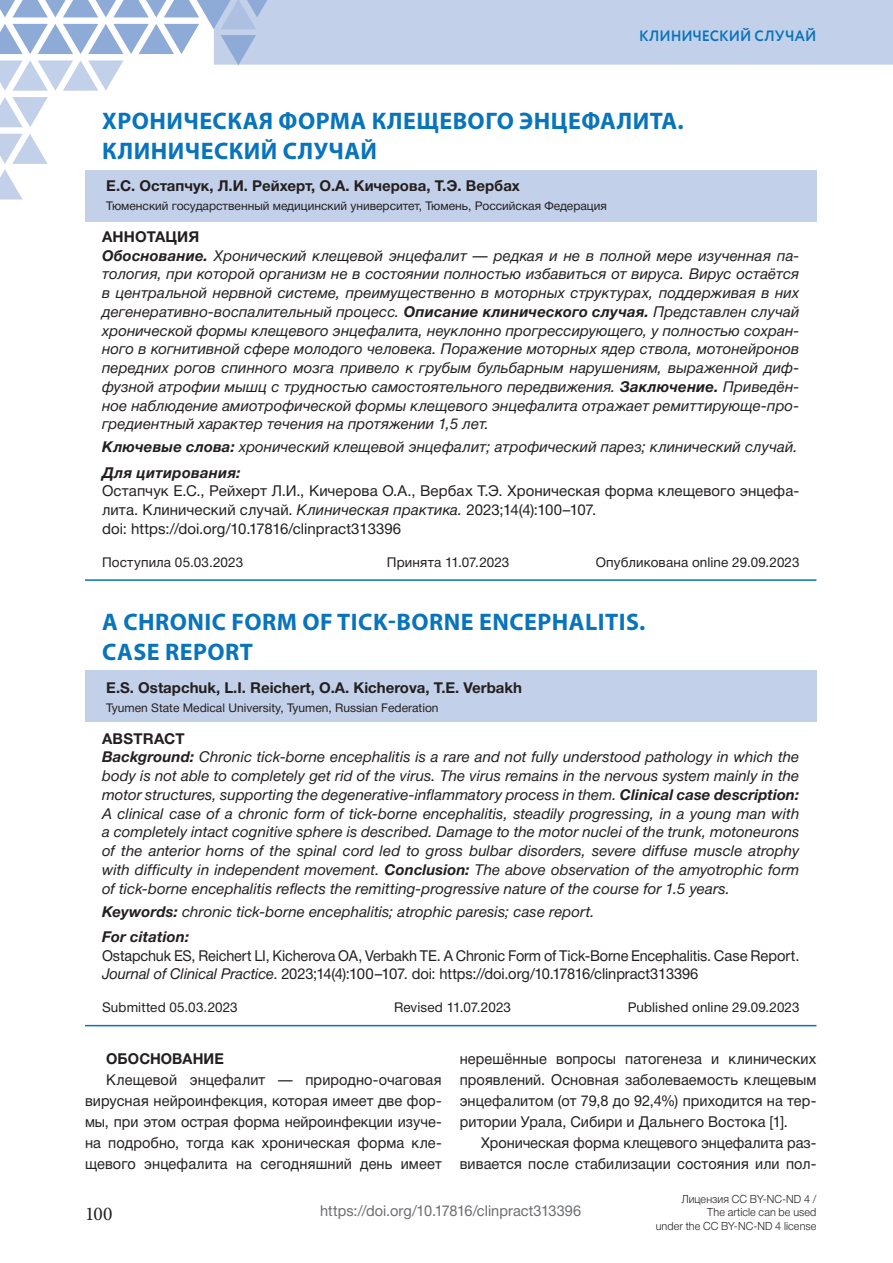
<style>
.page{position:relative;width:893px;height:1263px;background:#fff}
.page>*{position:absolute;margin:0;border:0;box-sizing:border-box;transform-origin:0 0}
.t1{font:700 24px/30px "Myriad Pro";letter-spacing:.02em;color:#0874bb}
.t2{font:19.5px "Minion Pro";color:#231f20}
.t3{font:italic 15px/18.8px "Helvetica Neue Cyr";letter-spacing:.005em;color:#231f20}
.t4{font:15px/21.1px "Helvetica Neue Cyr";letter-spacing:.005em;color:#231f20;text-align:justify}
.t5{font:15px/18.8px "Helvetica Neue Cyr";letter-spacing:.005em;color:#231f20;scale:.96 1}
.t6{font:700 15px "Helvetica Neue Cyr";color:#231f20}
.t7{font:15px "Helvetica Neue Cyr";letter-spacing:.005em;color:#6c6d70}
.t8{font:700 15px "Circe";color:#0874bb;scale:.95 1}
.t9{font:13.5px "Helvetica Neue Cyr";letter-spacing:.01em;color:#231f20}
.t10{font:12px "Helvetica Neue Cyr";color:#231f20}
.t11{font:300 11.25px/13.5px "Helvetica Neue Cyr";letter-spacing:.005em;color:#231f20;text-align:right;scale:.96 1}
.s1{font-weight:700;font-style:normal}
.s2{font-weight:700}
.s3{font-style:italic}
</style>
<div class="page">
<svg style="left:0;top:97px;width:48px;height:30px"></svg>
<svg style="left:0;top:134px;width:48px;height:65px"></svg>
<svg style="left:0;top:0;width:893px;height:91px"></svg>
<div style="left:85px;top:170px;width:731px;height:52px;background:#c3d0e9"></div>
<hr style="left:85px;top:579px;width:731px;height:2px;background:#0874bb">
<div style="left:85px;top:671px;width:731px;height:51px;background:#c3d0e9"></div>
<hr style="left:85px;top:1025px;width:731px;height:1px;background:#0874bb">
<p class="t8" style="left:639px;top:26px;width:188px">КЛИНИЧЕСКИЙ СЛУЧАЙ</p>
<h1 class="t1" style="left:102px;top:105px;width:583px">ХРОНИЧЕСКАЯ ФОРМА КЛЕЩЕВОГО ЭНЦЕФАЛИТА.<br>КЛИНИЧЕСКИЙ СЛУЧАЙ</h1>
<p class="t6" style="left:106px;top:177px;width:415px">Е.С. Остапчук, Л.И. Рейхерт, О.А. Кичерова, Т.Э. Вербах</p>
<p class="t10" style="left:106px;top:200px;width:502px">Тюменский государственный медицинский университет, Тюмень, Российская Федерация</p>
<p class="t6" style="left:102px;top:228px;width:22px">Аннота</p>
<p class="t3" style="left:102px;top:227px;width:699px;text-indent:64px"><span class="s1">ция<br></span><span class="s2">Обоснование.</span> Хронический клещевой энцефалит — редкая и не в полной мере изученная па&shy;тология, при которой организм не в состоянии полностью избавиться от вируса. Вирус остаётся в центральной нервной системе, преимущественно в моторных структурах, поддерживая в них дегенеративно-воспалительный процесс. <span class="s2">Описание клинического случая.</span> Представлен случай хронической формы клещевого энцефалита, неуклонно прогрессирующего, у полностью сохран&shy;ного в когнитивной сфере молодого человека. Поражение моторных ядер ствола, мотонейронов передних рогов спинного мозга привело к грубым бульбарным нарушениям, выраженной диф&shy;фузной атрофии мышц с трудностью самостоятельного передвижения. <span class="s2">Заключение.</span> Приведён&shy;ное наблюдение амиотрофической формы клещевого энцефалита отражает ремиттирующе-про&shy;гредиентный характер течения на протяжении 1,5 лет.</p>
<p class="t3" style="left:102px;top:435px;width:697px;line-height:25.2px"><span class="s2">Ключевые слова:</span> хронический клещевой энцефалит; атрофический парез; клинический случай.<br><span class="s2">Для цитирования:</span></p>
<p class="t4" style="left:102px;top:482px;width:699px;line-height:18.8px;text-align:left">Остапчук Е.С., Рейхерт Л.И., Кичерова О.А., Вербах Т.Э. Хроническая форма клещевого энцефа&shy;лита. Клинический случай. <span class="s3">Клиническая практика.</span> 2023;14(4):100–107.<br>doi: https://doi.org/10.17816/clinpract313396</p>
<p class="t9" style="left:102px;top:554px;width:143px">Поступила 05.03.2023</p>
<p class="t9" style="left:387px;top:554px;width:124px">Принята 11.07.2023</p>
<p class="t9" style="left:596px;top:554px;width:205px">Опубликована online 29.09.2023</p>
<h1 class="t1" style="left:102px;top:606px;width:545px">A CHRONIC FORM OF TICK-BORNE ENCEPHALITIS.<br>CASE REPORT</h1>
<p class="t6" style="left:106px;top:679px;width:417px">E.S. Ostapchuk, L.I. Reichert, O.A. Kicherova, T.E. Verbakh</p>
<p class="t10" style="left:106px;top:701px;width:334px">Tyumen State Medical University, Tyumen, Russian Federation</p>
<p class="t6" style="left:102px;top:730px;width:33px">Abstra</p>
<p class="t3" style="left:102px;top:729px;width:699px;text-indent:62px"><span class="s1">ct<br></span><span class="s2">Background:</span> Chronic tick-borne encephalitis is a rare and not fully understood pathology in which the body is not able to completely get rid of the virus. The virus remains in the nervous system mainly in the motor structures, supporting the degenerative-inflammatory process in them. <span class="s2">Clinical case description:<br></span>A clinical case of a chronic form of tick-borne encephalitis, steadily progressing, in a young man with a completely intact cognitive sphere is described. Damage to the motor nuclei of the trunk, motoneurons of the anterior horns of the spinal cord led to gross bulbar disorders, severe diffuse muscle atrophy with difficulty in independent movement. <span class="s2">Conclusion:</span> The above observation of the amyotrophic form of tick-borne encephalitis reflects the remitting-progressive nature of the course for 1.5 years.</p>
<p class="t3" style="left:102px;top:899px;width:494px;line-height:25.2px"><span class="s2">Keywords:</span> chronic tick-borne encephalitis; atrophic paresis; case report.<br><span class="s2">For citation:</span></p>
<p class="t5" style="left:102px;top:946px;width:728px">Ostapchuk ES, Reichert LI, Kicherova OA, Verbakh TE. A Chronic Form of Tick-Borne Encephalitis. Case Report.<br><span class="s3">Journal of Clinical Practice</span>. 2023;14(4):100–107. doi: https://doi.org/10.17816/clinpract313396</p>
<p class="t9" style="left:102px;top:1000px;width:137px">Submitted 05.03.2023</p>
<p class="t9" style="left:394px;top:1000px;width:118px">Revised 11.07.2023</p>
<p class="t9" style="left:628px;top:1000px;width:173px">Published online 29.09.2023</p>
<p class="t6" style="left:106px;top:1050px;width:119px">ОБОСНОВАНИЕ</p>
<p class="t4" style="left:85px;top:1069px;width:358px;text-indent:21px">Клещевой энцефалит — природно-очаговая вирусная ней роинфекция, которая имеет две фор&shy;мы, при этом острая форма ней роинфекции изуче&shy;на подробно, тогда как хроническая форма кле&shy;щевого энцефалита на сегодняшний день имеет</p>
<p class="t4" style="left:460px;top:1048px;width:358px">нерешённые вопросы патогенеза и клинических проявлений . Основная заболеваемость клещевым энцефалитом (от 79,8 до 92,4%) приходится на тер&shy;ритории Урала, Сибири и Дальнего Востока [1].</p>
<p class="t4" style="left:460px;top:1133px;width:358px;text-align:right">Хроническая форма клещевого энцефалита раз&shy;вивается после стабилизации состояния или пол-</p>
<h2 class="t2" style="left:85px;top:1200px;width:29px">100</h2>
<p class="t7" style="left:320px;top:1203px;width:263px">https://doi.org/10.17816/clinpract313396</p>
<p class="t11" style="left:656px;top:1192px;width:169px">Лицензия CC BY-NC-ND 4 /<br>The article can be used<br>under the CC BY-NC-ND 4 license</p>
</div>
